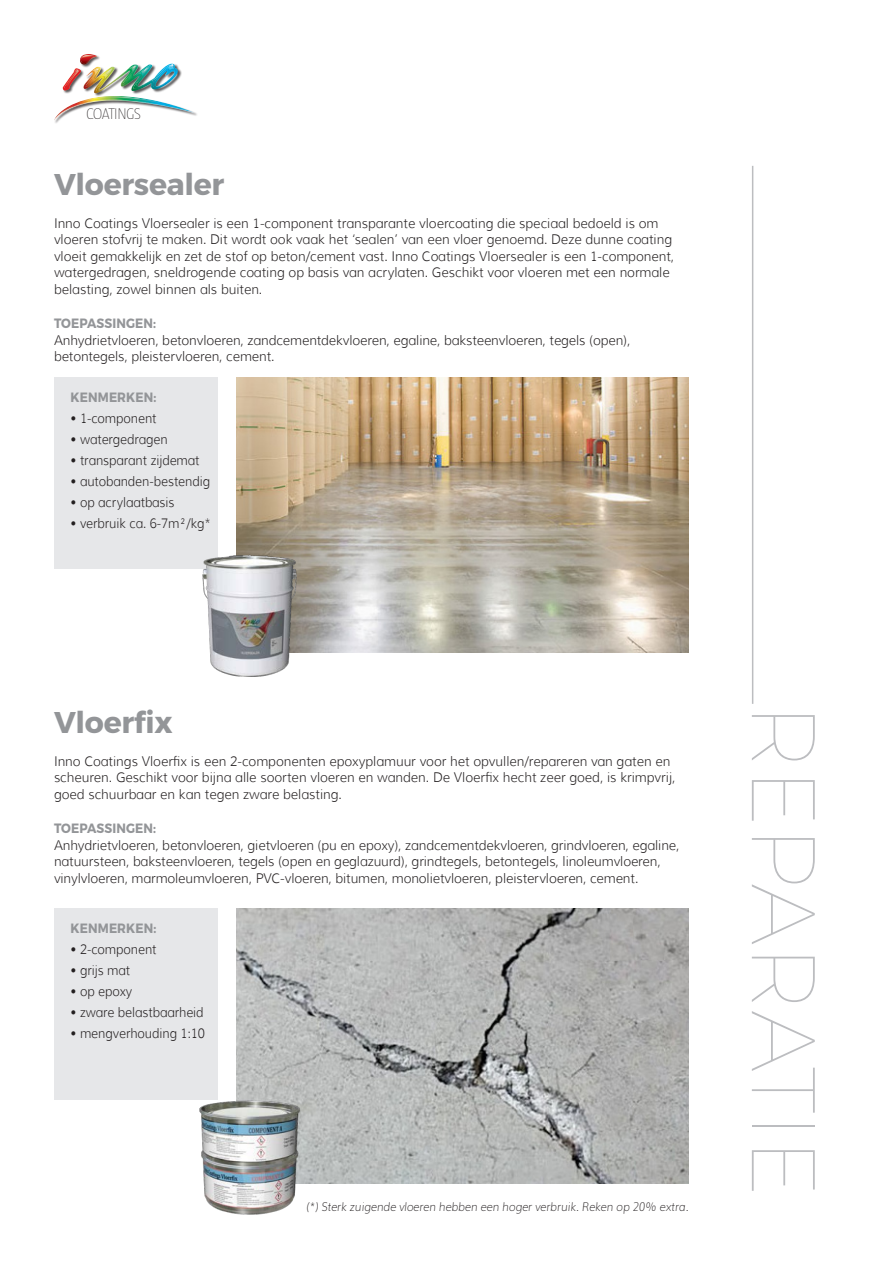
<style>
.page{position:relative;width:893px;height:1263px;background:#fff}
.page>*{position:absolute;margin:0;border:0;box-sizing:border-box;transform-origin:0 0}
.t1{font:100 90px "Montserrat";color:#bcbdc0}
.t2{font:700 30px "Montserrat";letter-spacing:-.01em;color:#939598}
.t3{font:200 15.75px "Taz";letter-spacing:-.04em;color:#231f20}
.t4{font:300 13.5px/16.5px "Muli";color:#231f20;scale:.95 1}
.t5{font:300 13.5px "Muli";color:#231f20;scale:.9 1}
.t6{font:700 13.5px "Montserrat";letter-spacing:.01em;color:#939598;scale:.9 1}
.t7{font:italic 200 12px "Muli";color:#231f20;scale:.9 1}
</style>
<div class="page">
<div style="left:54px;top:54px;width:143px;height:70px;background:#231f20;opacity:.75"></div>
<img style="left:80px;top:54px;width:17px;height:1px">
<img style="left:63px;top:68px;width:18px;height:23px">
<img style="left:83px;top:64px;width:89px;height:26px">
<img style="left:64px;top:69px;width:15px;height:19px">
<img style="left:123px;top:65px;width:53px;height:24px">
<img style="left:99px;top:70px;width:28px;height:5px">
<svg style="left:106px;top:69px;width:6px;height:6px"></svg>
<svg style="left:76px;top:55px;width:23px;height:21px"></svg>
<svg style="left:142px;top:68px;width:6px;height:5px"></svg>
<svg style="left:169px;top:64px;width:4px;height:3px"></svg>
<img style="left:54px;top:96px;width:140px;height:25px">
<img style="left:82px;top:97px;width:78px;height:6px">
<hr style="left:752px;top:166px;width:1px;height:538px;background:#bcbdc0">
<img style="left:236px;top:908px;width:453px;height:275px">
<div style="left:54px;top:908px;width:164px;height:192px;background:#e6e7e9"></div>
<img style="left:199px;top:1087px;width:122px;height:128px">
<img style="left:236px;top:377px;width:453px;height:275px">
<div style="left:54px;top:377px;width:164px;height:192px;background:#e6e7e9"></div>
<img style="left:202px;top:534px;width:119px;height:142px">
<p class="t3" style="left:86px;top:105px;width:56px">COATINGS</p>
<p class="t2" style="left:54px;top:166px;width:172px">Vloersealer</p>
<p class="t4" style="left:54px;top:215px;width:654px">Inno Coatings Vloersealer is een 1-component transparante vloercoating die speciaal bedoeld is om vloeren stofvrij te maken. Dit wordt ook vaak het ‘sealen’ van een vloer genoemd. Deze dunne coating vloeit gemakkelijk en zet de stof op beton/cement vast. Inno Coatings Vloersealer is een 1-component, watergedragen, sneldrogende coating op basis van acrylaten. Geschikt voor vloeren met een normale belasting, zowel binnen als buiten.</p>
<p class="t6" style="left:54px;top:315px;width:115px">TOEPASSINGEN:</p>
<p class="t4" style="left:54px;top:332px;width:608px">Anhydrietvloeren, betonvloeren, zandcementdekvloeren, egaline, baksteenvloeren, tegels (open), betontegels, pleistervloeren, cement.</p>
<p class="t6" style="left:71px;top:389px;width:97px">KENMERKEN:</p>
<p class="t5" style="left:71px;top:410px;width:97px">• 1-component</p>
<p class="t5" style="left:71px;top:431px;width:110px">• watergedragen</p>
<p class="t5" style="left:71px;top:452px;width:145px">• transparant zijdemat</p>
<p class="t5" style="left:71px;top:473px;width:157px">• autobanden-bestendig</p>
<p class="t5" style="left:71px;top:494px;width:117px">• op acrylaatbasis</p>
<p class="t5" style="left:71px;top:515px;width:157px">• verbruik ca. 6-7m²/kg*</p>
<p class="t2" style="left:54px;top:704px;width:120px">Vloerfix</p>
<p class="t4" style="left:54px;top:753px;width:656px">Inno Coatings Vloerfix is een 2-componenten epoxyplamuur voor het opvullen/repareren van gaten en scheuren. Geschikt voor bijna alle soorten vloeren en wanden. De Vloerfix hecht zeer goed, is krimpvrij, goed schuurbaar en kan tegen zware belasting.</p>
<p class="t6" style="left:54px;top:820px;width:115px">TOEPASSINGEN:</p>
<p class="t4" style="left:54px;top:837px;width:660px">Anhydrietvloeren, betonvloeren, gietvloeren (pu en epoxy), zandcementdekvloeren, grindvloeren, egaline, natuursteen, baksteenvloeren, tegels (open en geglazuurd), grindtegels, betontegels, linoleumvloeren, vinylvloeren, marmoleumvloeren, PVC-vloeren, bitumen, monolietvloeren, pleistervloeren, cement.</p>
<p class="t6" style="left:71px;top:919px;width:97px">KENMERKEN:</p>
<p class="t5" style="left:71px;top:941px;width:97px">• 2-component</p>
<p class="t5" style="left:71px;top:962px;width:68px">• grijs mat</p>
<p class="t5" style="left:71px;top:983px;width:70px">• op epoxy</p>
<p class="t5" style="left:71px;top:1004px;width:149px">• zware belastbaarheid</p>
<p class="t5" style="left:71px;top:1025px;width:151px">• mengverhouding 1:10</p>
<p class="t7" style="left:306px;top:1197px;width:426px">(*) Sterk zuigende vloeren hebben een hoger verbruik. Reken op 20% extra.</p>
<p class="t1" style="left:839px;top:703px;width:495px;rotate:90deg">REPARATIE</p>
</div>
